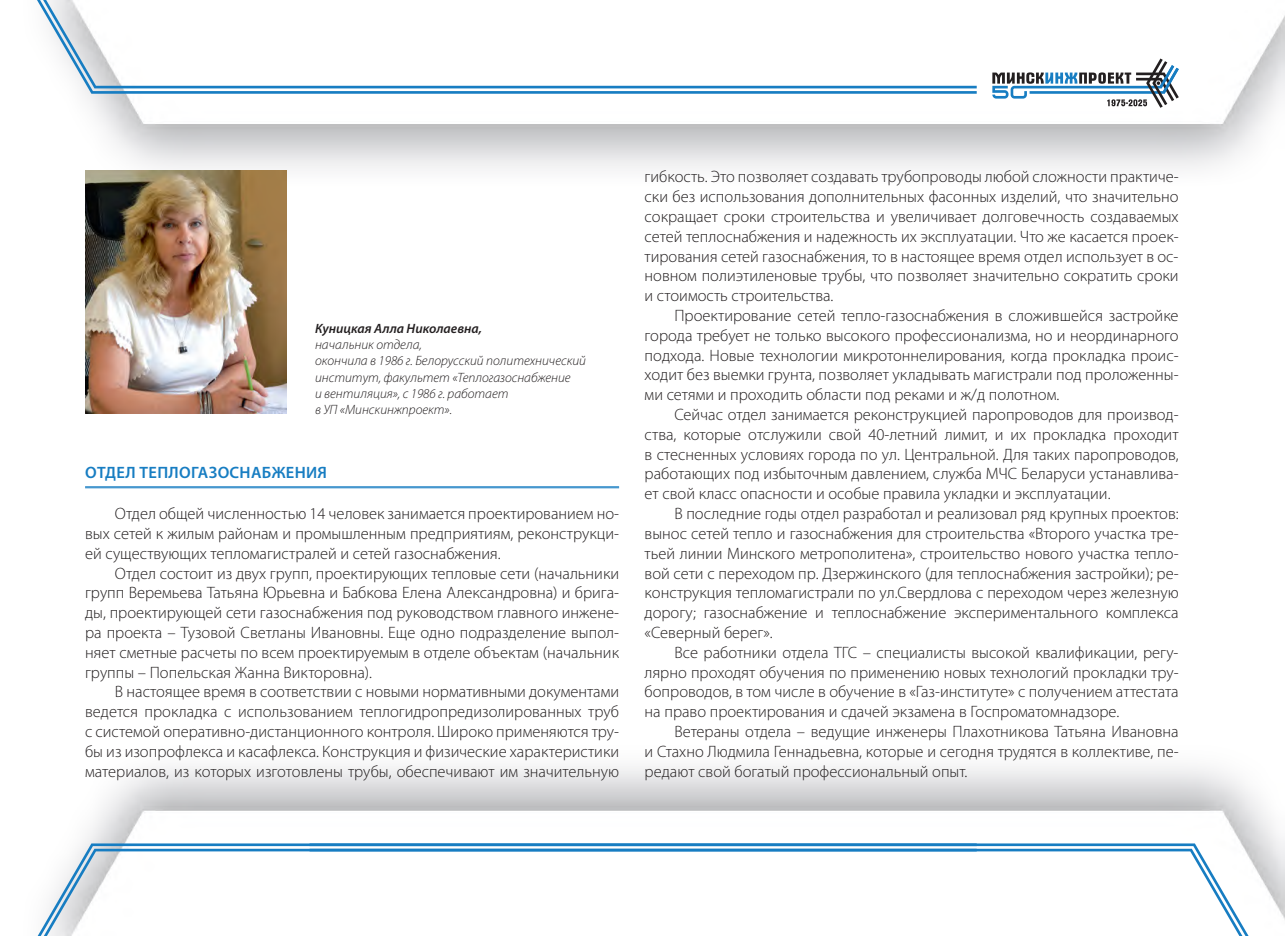
<style>
.page{position:relative;width:1285px;height:936px;background:#fff}
.page>*{position:absolute;margin:0;border:0;box-sizing:border-box;transform-origin:0 0}
.t1{font:300 16.5px/19.8px "Myriad Pro";color:#231f20;text-align:justify}
.t2{font:600 16.5px "Myriad Pro";letter-spacing:.02em;color:#177dc2}
.t3{font:italic 300 13.5px/16.2px "Myriad Pro";color:#231f20}
.t4{font:italic 600 13.5px "Myriad Pro";color:#231f20}
</style>
<div class="page">
<img style="left:84px;top:17px;width:1200px;height:901px">
<svg style="left:992px;top:58px;width:186px;height:50px"></svg>
<svg style="left:37px;top:0;width:939px;height:94px"></svg>
<svg style="left:38px;top:843px;width:271px;height:92px"></svg>
<svg style="left:309px;top:843px;width:942px;height:92px"></svg>
<hr style="left:85px;top:486px;width:534px;height:1px;background:#177dc2">
<hr style="left:85px;top:487px;width:534px;height:1px;background:#177dc2">
<img style="left:85px;top:170px;width:201px;height:244px">
<p class="t4" style="left:315px;top:320px;width:168px">Куницкая Алла Николаевна,</p>
<p class="t3" style="left:315px;top:336px;width:272px">начальник отдела,<br>окончила в 1986 г. Белорусский политехнический институт, факультет «Теплогазоснабжение<br>и вентиляция», с 1986 г. работает<br>в УП «Минскинжпроект».</p>
<p class="t2" style="left:85px;top:462px;width:243px">ОТДЕЛ ТЕПЛОГАЗОСНАБЖЕНИЯ</p>
<p class="t1" style="left:85px;top:504px;width:535px;text-indent:30px">Отдел общей численностью 14 человек занимается проектированием но&shy;вых сетей к жилым районам и промышленным предприятиям, реконструкци&shy;ей существующих тепломагистралей и сетей газоснабжения.</p>
<p class="t1" style="left:85px;top:563px;width:535px;text-indent:30px">Отдел состоит из двух групп, проектирующих тепловые сети (начальники групп Веремьева Татьяна Юрьевна и Бабкова Елена Александровна) и брига&shy;ды, проектирующей сети газоснабжения под руководством главного инжене&shy;ра проекта – Тузовой Светланы Ивановны. Еще одно подразделение выпол&shy;няет сметные расчеты по всем проектируемым в отделе объектам (начальник группы – Попельская Жанна Викторовна).</p>
<p class="t1" style="left:85px;top:682px;width:535px;text-indent:30px">В настоящее время в соответствии с новыми нормативными документами ведется прокладка с использованием теплогидропредизолированных труб с системой оперативно-дистанционного контроля. Широко применяются тру&shy;бы из изопрофлекса и касафлекса. Конструкция и физические характеристики материалов, из которых изготовлены трубы, обеспечивают им значительную</p>
<p class="t1" style="left:644px;top:167px;width:535px">гибкость. Это позволяет создавать трубопроводы любой сложности практиче&shy;ски без использования дополнительных фасонных изделий, что значительно сокращает сроки строительства и увеличивает долговечность создаваемых сетей теплоснабжения и надежность их эксплуатации. Что же касается проек&shy;тирования сетей газоснабжения, то в настоящее время отдел использует в ос&shy;новном полиэтиленовые трубы, что позволяет значительно сократить сроки и стоимость строительства.</p>
<p class="t1" style="left:644px;top:306px;width:535px;text-indent:30px">Проектирование сетей тепло-газоснабжения в сложившейся застройке города требует не только высокого профессионализма, но и неординарного подхода. Новые технологии микротоннелирования, когда прокладка проис&shy;ходит без выемки грунта, позволяет укладывать магистрали под проложенны&shy;ми сетями и проходить области под реками и ж/д полотном.</p>
<p class="t1" style="left:644px;top:405px;width:535px;text-indent:30px">Сейчас отдел занимается реконструкцией паропроводов для производ&shy;ства, которые отслужили свой 40-летний лимит, и их прокладка проходит в стесненных условиях города по ул. Центральной. Для таких паропроводов, работающих под избыточным давлением, служба МЧС Беларуси устанавлива&shy;ет свой класс опасности и особые правила укладки и эксплуатации.</p>
<p class="t1" style="left:644px;top:504px;width:535px;text-indent:30px">В последние годы отдел разработал и реализовал ряд крупных проектов: вынос сетей тепло и газоснабжения для строительства «Второго участка тре&shy;тьей линии Минского метрополитена», строительство нового участка тепло&shy;вой сети с переходом пр. Дзержинского (для теплоснабжения застройки); ре&shy;конструкция тепломагистрали по ул.Свердлова с переходом через железную дорогу; газоснабжение и теплоснабжение экспериментального комплекса «Северный берег».</p>
<p class="t1" style="left:644px;top:642px;width:535px;text-indent:30px">Все работники отдела ТГС – специалисты высокой квалификации, регу&shy;лярно проходят обучения по применению новых технологий прокладки тру&shy;бопроводов, в том числе в обучение в «Газ-институте» с получением аттестата на право проектирования и сдачей экзамена в Госпроматомнадзоре.</p>
<p class="t1" style="left:644px;top:721px;width:535px;text-indent:30px">Ветераны отдела – ведущие инженеры Плахотникова Татьяна Ивановна и Стахно Людмила Геннадьевна, которые и сегодня трудятся в коллективе, пе&shy;редают свой богатый профессиональный опыт.</p>
</div>
